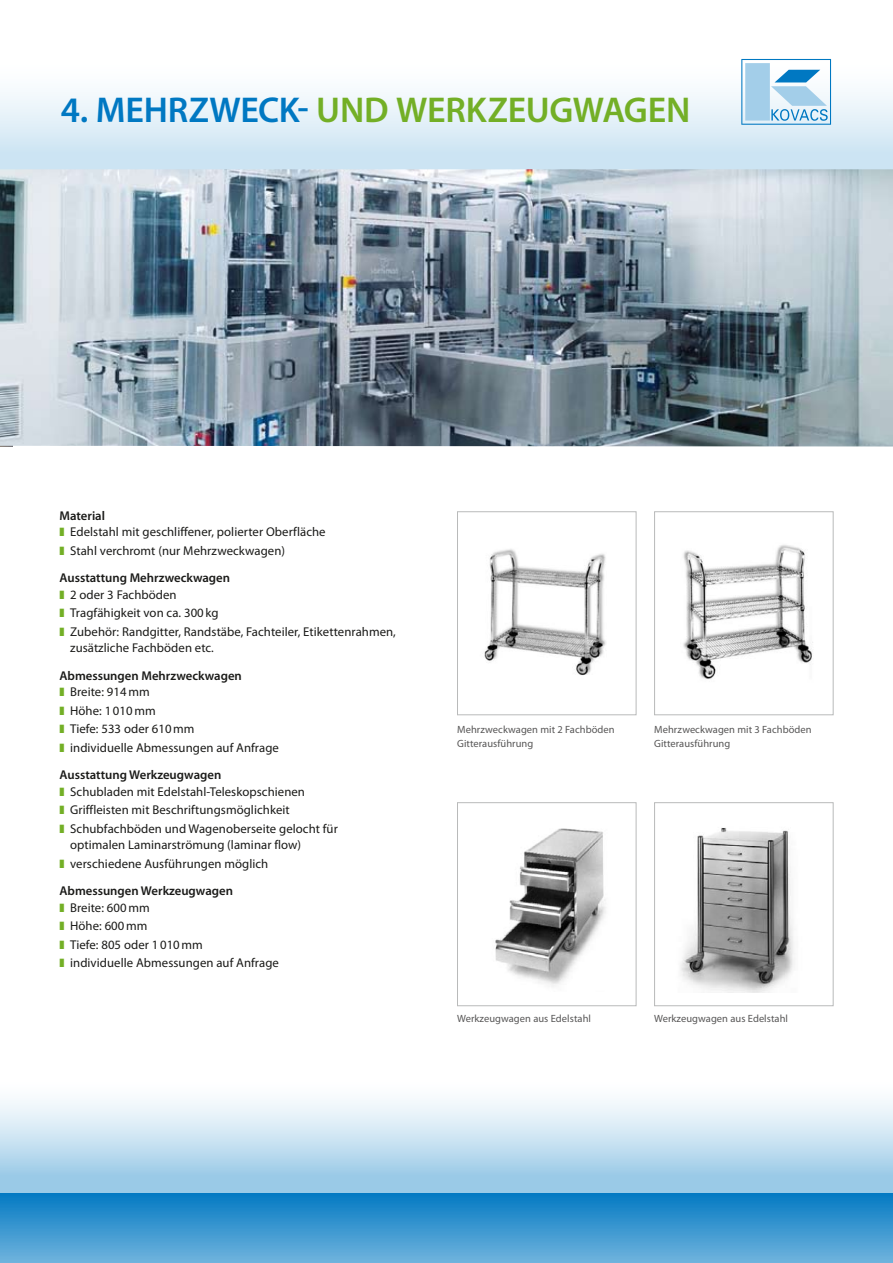
<style>
.page{position:relative;width:893px;height:1263px;background:#fff}
.page>*{position:absolute;margin:0;border:0;box-sizing:border-box;transform-origin:0 0}
.t1{font:600 36px "Myriad Pro";letter-spacing:-.005em;color:#0078c2}
.t2{font:600 36px "Myriad Pro";letter-spacing:.005em;color:#73af26}
.t3{font:12.75px/18.6px "Myriad Pro";letter-spacing:.005em;color:#1a1a18}
.t4{font:600 12.75px/27.2px "Myriad Pro";color:#1a1a18}
.t5{font:10.5px/14.2px "Myriad Pro";letter-spacing:.005em;color:#575656}
.s1{color:#73af26}
.s2{font-weight:600}
.s3{font-weight:400}
</style>
<div class="page">
<svg style="left:0;top:1100px;width:893px;height:93px;background:#c2dff0"></svg>
<div style="left:0;top:1193px;width:893px;height:70px;background:linear-gradient(to bottom,#037ac3,#6fb3dd)"></div>
<div style="left:0;top:0;width:893px;height:169px;background:linear-gradient(to bottom,#fff,#d1e7f4)"></div>
<img style="left:0;top:169px;width:893px;height:277px">
<img style="left:484px;top:549px;width:122px;height:126px">
<div style="left:457px;top:511px;width:179px;height:204px;border:1px solid #b9baba"></div>
<img style="left:683px;top:545px;width:130px;height:134px">
<div style="left:654px;top:511px;width:179px;height:204px;border:1px solid #b9baba"></div>
<img style="left:495px;top:828px;width:111px;height:159px">
<div style="left:457px;top:802px;width:179px;height:204px;border:1px solid #b9baba"></div>
<img style="left:680px;top:828px;width:114px;height:165px">
<div style="left:654px;top:802px;width:179px;height:204px;border:1px solid #b9baba"></div>
<svg style="left:741px;top:59px;width:90px;height:66px"></svg>
<div style="left:745px;top:63px;width:25px;height:58px;background:#a3cee9"></div>
<p class="t1" style="left:61px;top:87px;width:360px">4. Mehrzweck- <span class="s1">un d Wer</span></p>
<p class="t2" style="left:466px;top:87px;width:159px">kzeugwagen</p>
<p class="t3" style="left:60px;top:507px;width:268px;line-height:16.5px"><span class="s2">Material<br></span><span class="s1">❚</span> Edelstahl mit geschliffener, polierter Oberfläche</p>
<p class="t3" style="left:60px;top:537px;width:227px;line-height:27.2px"><span class="s1">❚</span> Stahl verchromt (nur Mehrzweckwagen)<br><span class="s2">Ausstattung Mehrzweckwagen</span></p>
<p class="t3" style="left:60px;top:585px;width:338px"><span class="s1">❚</span> 2 oder 3 Fachböden<br><span class="s1">❚</span> Tragfähigkeit von ca. 300 kg<br><span class="s1">❚</span> Zubehör: Randgitter, Randstäbe, Fachteiler, Etikettenrahmen,</p>
<p class="t4" style="left:60px;top:634px;width:184px;text-indent:11px"><span class="s3">zusätzliche Fachböden etc.<br></span>Abmessungen Mehrzweckwagen</p>
<p class="t3" style="left:60px;top:682px;width:221px"><span class="s1">❚</span> Breite: 914mm<br><span class="s1">❚</span> Höhe: 1 010mm<br><span class="s1">❚</span> Tiefe: 533 oder 610mm<br><span class="s1">❚</span> individuelle Abmessungen auf Anfrage</p>
<p class="t3" style="left:60px;top:766px;width:247px;line-height:16.5px"><span class="s2">Ausstattung Werkzeugwagen<br></span><span class="s1">❚</span> Schubladen mit Edelstahl-Teleskopschienen</p>
<p class="t3" style="left:60px;top:800px;width:280px"><span class="s1">❚</span> Griffleisten mit Beschriftungsmöglichkeit<br><span class="s1">❚</span> Schubfachböden und Wagenoberseite gelocht für</p>
<p class="t3" style="left:60px;top:835px;width:243px;text-indent:11px">optimalen Laminarströmung (laminar flow) <span class="s1">❚</span> verschiedene Ausführungen möglich</p>
<p class="t4" style="left:60px;top:882px;width:175px;line-height:16.5px">Abmessungen Werkzeugwagen <span class="s1">❚</span> <span class="s3">Breite: 600mm</span></p>
<p class="t3" style="left:60px;top:916px;width:221px"><span class="s1">❚</span> Höhe: 600mm<br><span class="s1">❚</span> Tiefe: 805 oder 1 010mm<br><span class="s1">❚</span> individuelle Abmessungen auf Anfrage</p>
<p class="t5" style="left:457px;top:722px;width:159px">Mehrzweckwagen mit 2 Fachböden<br>Gitterausführung</p>
<p class="t5" style="left:654px;top:722px;width:159px">Mehrzweckwagen mit 3 Fachböden<br>Gitterausführung</p>
<p class="t5" style="left:457px;top:1011px;width:135px">Werkzeugwagen aus Edelstahl</p>
<p class="t5" style="left:654px;top:1011px;width:135px">Werkzeugwagen aus Edelstahl</p>
</div>
